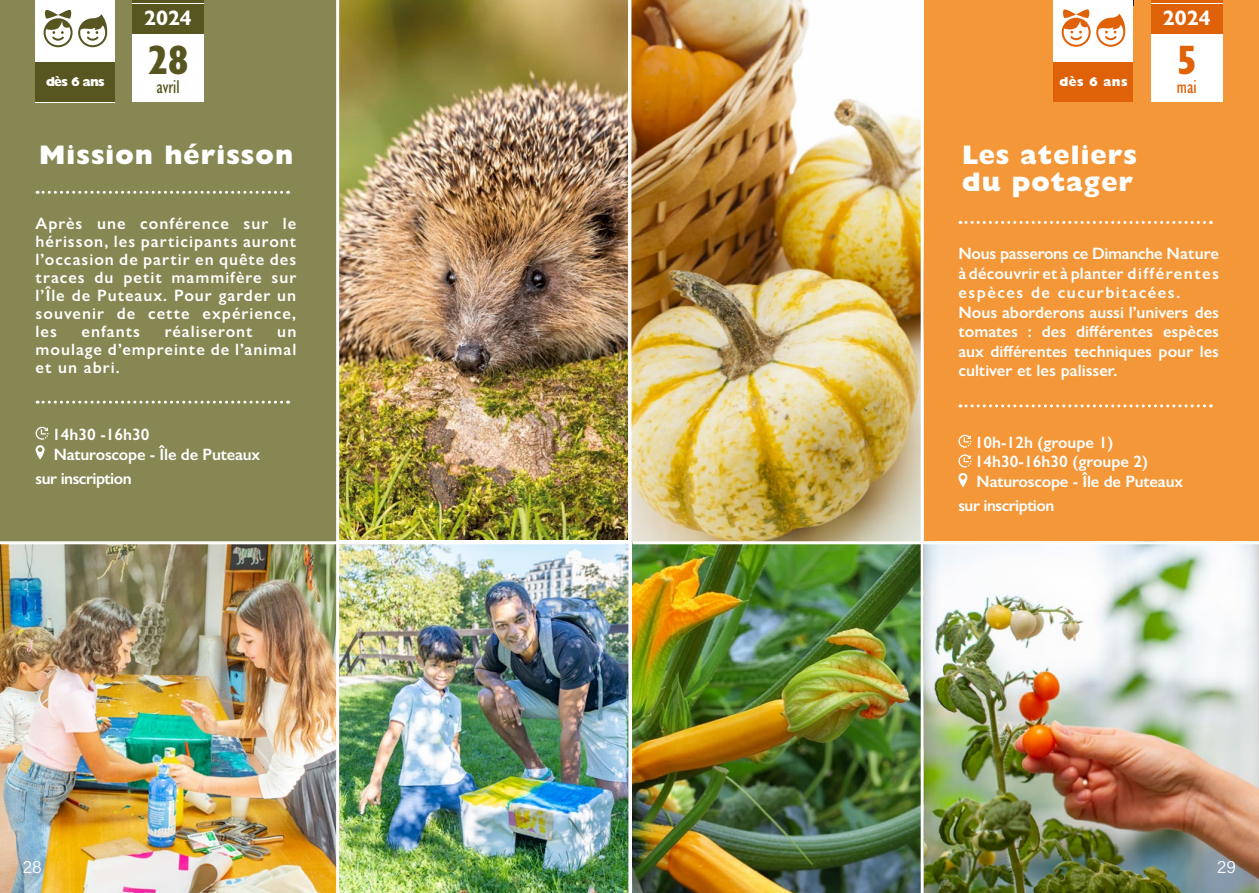
<style>
.page{position:relative;width:1259px;height:893px;background:#fff}
.page>*{position:absolute;margin:0;border:0;box-sizing:border-box;transform-origin:0 0}
.t1{font:800 27px/27px "Gill Sans Nova";letter-spacing:.04em;color:#fff}
.t2{font:700 21.15px "Gill Sans Nova";color:#fff}
.t3{font:500 condensed 19.2px "Gill Sans Nova";color:#575621}
.t4{font:500 condensed 19.2px "Gill Sans Nova";color:#df6108}
.t5{font:300 18px "Acumin Pro";color:#fff}
.t6{font:600 16.5px/18px "Gill Sans Nova";letter-spacing:.01em;color:#fff;text-align:justify}
.t7{font:600 16.5px/19.8px "Gill Sans";letter-spacing:-.01em;color:#fff}
.t8{font:600 16.5px "Gill Sans";letter-spacing:-.03em;color:#fff}
.t9{font:600 16.5px "Gill Sans Nova";letter-spacing:.06em;color:#fff}
.t10{font:800 13.05px "Gill Sans Nova";letter-spacing:-.005em;color:#fff}
</style>
<div class="page">
<img style="left:339px;top:0;width:289px;height:539px">
<div style="left:922px;top:0;width:337px;height:893px;background:#f49738"></div>
<img style="left:923px;top:544px;width:336px;height:349px">
<div style="left:0;top:0;width:336px;height:893px;background:#868753"></div>
<img style="left:631px;top:0;width:289px;height:893px">
<svg style="left:1151px;top:0;width:71px;height:4px"></svg>
<svg style="left:132px;top:0;width:72px;height:4px"></svg>
<div style="left:1151px;top:4px;width:71px;height:98px;background:#fff"></div>
<div style="left:1151px;top:4px;width:71px;height:29px;background:#df6108"></div>
<div style="left:132px;top:4px;width:72px;height:98px;background:#fff"></div>
<div style="left:132px;top:4px;width:72px;height:29px;background:#575621"></div>
<img style="left:0;top:544px;width:628px;height:349px">
<hr style="left:0;top:541px;width:628px;height:3px;background:#fff">
<hr style="left:632px;top:378px;width:288px;height:3px;background:#fff">
<hr style="left:920px;top:0;width:3px;height:893px;background:#fff">
<hr style="left:336px;top:0;width:3px;height:893px;background:#fff">
<svg style="left:960px;top:221px;width:251px;height:3px"></svg>
<svg style="left:37px;top:191px;width:252px;height:3px"></svg>
<svg style="left:960px;top:404px;width:251px;height:3px"></svg>
<svg style="left:37px;top:401px;width:252px;height:3px"></svg>
<svg style="left:958px;top:435px;width:13px;height:13px"></svg>
<svg style="left:958px;top:455px;width:13px;height:12px"></svg>
<svg style="left:958px;top:473px;width:9px;height:14px"></svg>
<svg style="left:36px;top:427px;width:13px;height:32px"></svg>
<div style="left:1053px;top:0;width:80px;height:102px;background:#fff"></div>
<svg style="left:1061px;top:9px;width:29px;height:38px"></svg>
<svg style="left:1096px;top:14px;width:29px;height:33px"></svg>
<div style="left:1053px;top:62px;width:80px;height:40px;background:#df6108"></div>
<div style="left:36px;top:0;width:79px;height:102px;background:#fff"></div>
<svg style="left:44px;top:9px;width:63px;height:38px"></svg>
<div style="left:36px;top:62px;width:79px;height:40px;background:#575621"></div>
<hr style="left:632px;top:541px;width:627px;height:3px;background:#fff">
<p class="t2" style="left:144px;top:5px;width:49px">2024</p>
<p class="t3" style="left:148px;top:75px;width:42px"><sup>28</sup>avril</p>
<p class="t10" style="left:46px;top:74px;width:60px">dès 6 ans</p>
<p class="t10" style="left:1059px;top:73px;width:70px">dès 6 ans</p>
<h1 class="t1" style="left:39px;top:142px;width:255px">Mission hérisson</h1>
<h1 class="t1" style="left:962px;top:141px;width:176px">Les ateliers du potager</h1>
<p class="t2" style="left:1163px;top:5px;width:49px">2024</p>
<p class="t4" style="left:1176px;top:75px;width:22px"><sup>5</sup>mai</p>
<p class="t6" style="left:36px;top:214px;width:262px">Après une conférence sur le hérisson, les participants auront l’occasion de partir en quête des traces du petit mammifère sur l’Île de Puteaux. Pour garder un souvenir de cette expérience, les</p>
<p class="t9" style="left:82px;top:321px;width:60px">enfants</p>
<p class="t9" style="left:165px;top:321px;width:89px">réaliseront</p>
<p class="t6" style="left:36px;top:322px;width:262px;text-indent:242px">un moulage d’empreinte de l’animal et un abri.</p>
<p class="t7" style="left:52px;top:424px;width:210px">14h30 -16h30<br>Naturoscope - Île de Puteaux</p>
<p class="t8" style="left:36px;top:468px;width:98px">sur inscription</p>
<p class="t6" style="left:958px;top:244px;width:262px;line-height:19.5px;text-align:left">Nous passerons ce Dimanche Nature à découvrir et à planter différentes espèces de cucurbitacées.<br>Nous aborderons aussi l’univers des tomates : des différentes espèces aux différentes techniques pour les cultiver et les palisser.</p>
<p class="t7" style="left:975px;top:432px;width:210px">10h-12h (groupe 1)<br>14h30-16h30 (groupe 2)<br>Naturoscope - Île de Puteaux</p>
<p class="t8" style="left:958px;top:496px;width:98px">sur inscription</p>
<p class="t5" style="left:23px;top:855px;width:21px">28</p>
<p class="t5" style="left:1217px;top:855px;width:20px">29</p>
</div>
